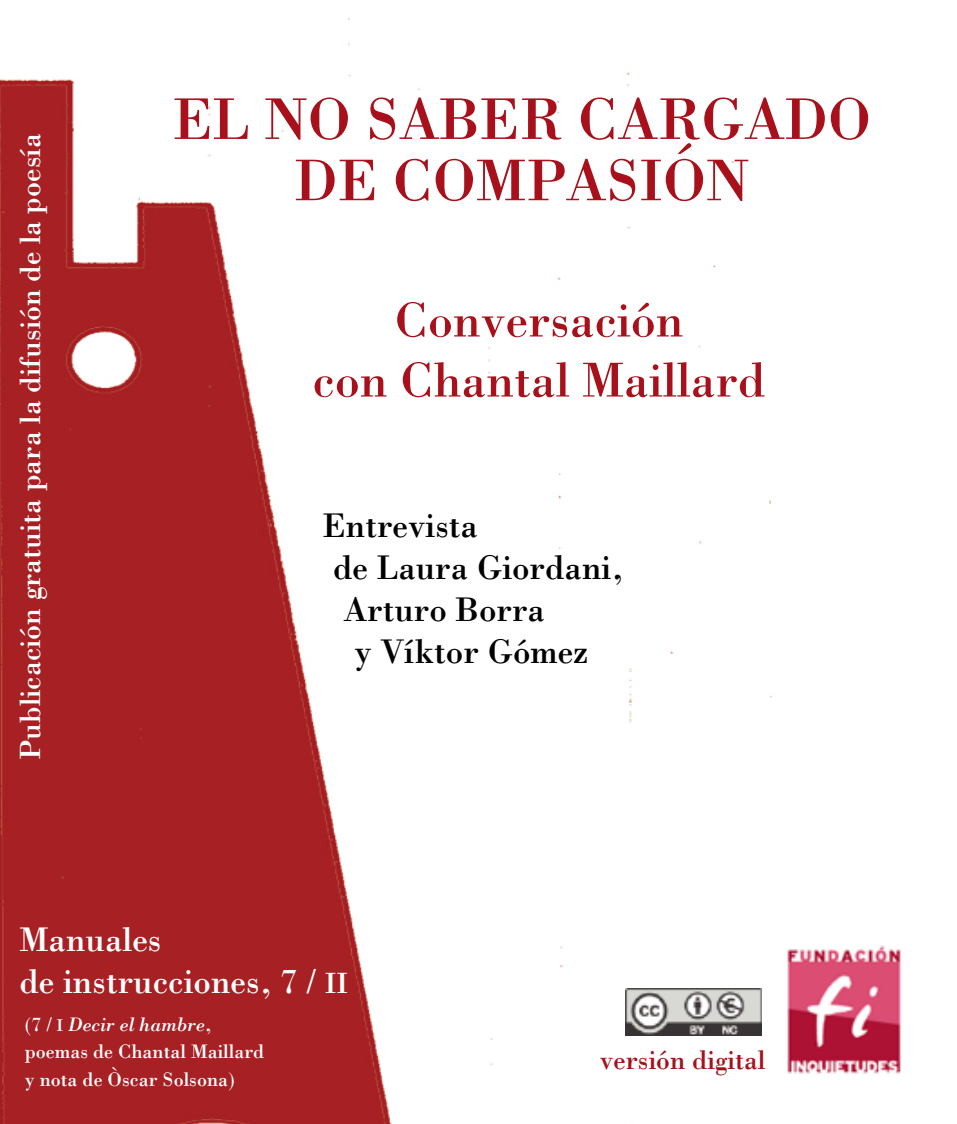
<style>
.page{position:relative;width:957px;height:1124px;background:#fff}
.page>*{position:absolute;margin:0;border:0;box-sizing:border-box;transform-origin:0 0}
.t1{font:60px/61.2px "Bodoni S Si";color:#a8111c;text-align:center}
.t2{font:50px/60px "Bodoni S Si";color:#a8111c;text-align:center}
.t3{font:35px "Bodoni S Si";color:#000}
.t4{font:35px/42px "Bodoni S Si";color:#fff}
.t5{font:30px "Bodoni S Si";color:#fff}
.t6{font:27.5px "Bodoni S Si";color:#a8111c}
.t7{font:20px/27.5px "Bodoni S Si";color:#fff}
.s1{font-size:30px}
.s2{font-size:17.5px}
.s3{font-style:italic}
</style>
<div class="page">
<img style="left:0;top:17px;width:773px;height:1106px">
<img style="left:787px;top:945px;width:114px;height:129px">
<img style="left:625px;top:987px;width:136px;height:48px">
<h3 class="t5" style="left:12px;top:759px;width:628px;rotate:-90deg">Publicación gratuita para la difusión de la poesía</h3>
<h1 class="t1" style="left:173px;top:87px;width:700px">EL NO SABER CARGADO<br>DE COMPASIÓN</h1>
<h2 class="t2" style="left:313px;top:288px;width:454px">Conversación<br>con Chantal Maillard</h2>
<h3 class="t3" style="left:322px;top:503px;width:157px">Entrevista</h3>
<h3 class="t3" style="left:333px;top:545px;width:291px">de Laura Giordani,</h3>
<h3 class="t3" style="left:344px;top:587px;width:203px">Arturo Borra</h3>
<h3 class="t3" style="left:354px;top:629px;width:236px">y Víktor Gómez</h3>
<h3 class="t4" style="left:19px;top:917px;width:330px">Manuales<br>de instrucciones, 7 / <span class="s1">II</span></h3>
<p class="t7" style="left:25px;top:1009px;width:241px">(7 / <span class="s2">I</span> <span class="s3">Decir el hambre</span>, poemas de Chantal Maillard y nota de Òscar Solsona)</p>
<h3 class="t6" style="left:600px;top:1042px;width:167px">versión digital</h3>
</div>
